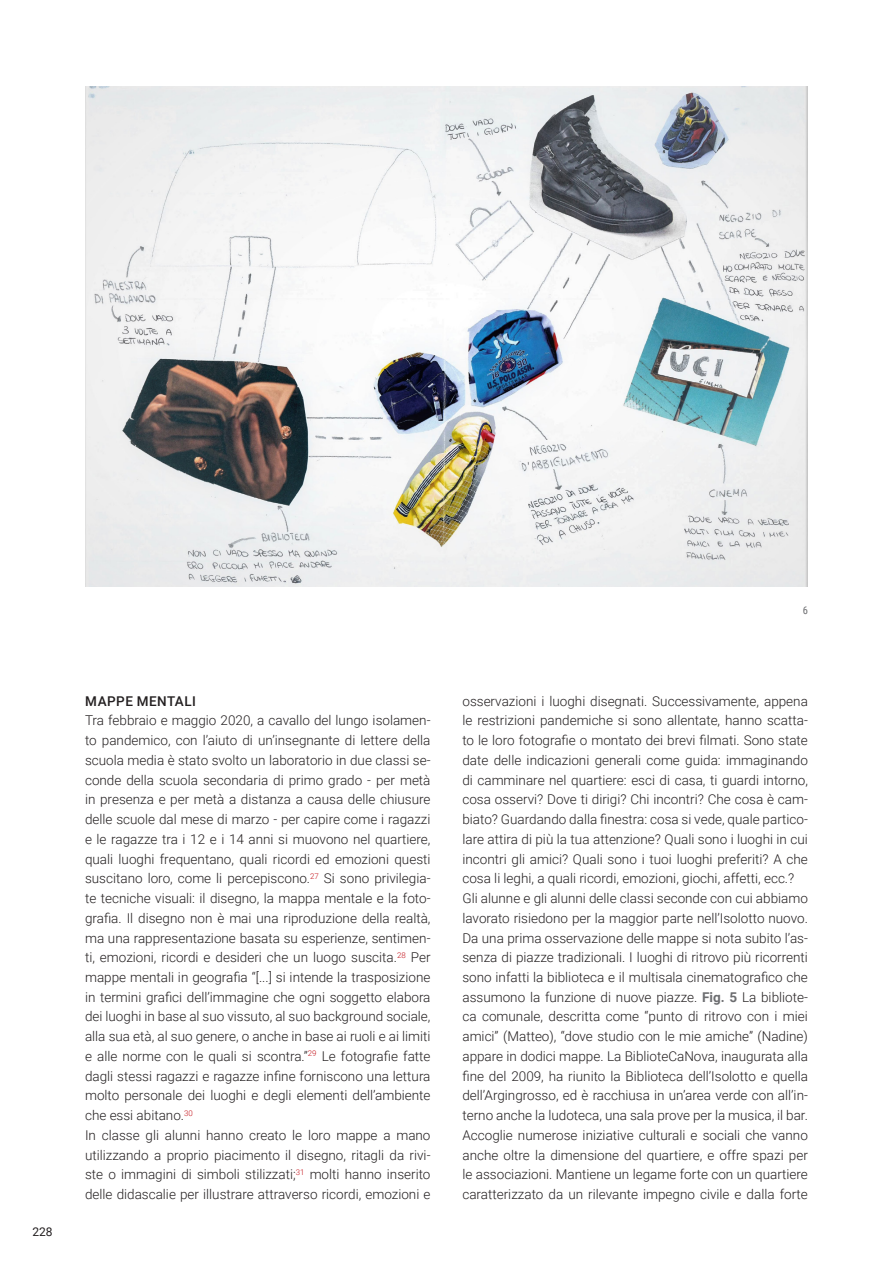
<style>
.page{position:relative;width:893px;height:1263px;background:#fff}
.page>*{position:absolute;margin:0;border:0;box-sizing:border-box;transform-origin:0 0}
.paper{font:300 13.5px/19.8px "Roboto";color:#231f20;text-align:justify}
.Di_default{font:500 13.5px "Roboto";letter-spacing:.035em;color:#231f20}
.t1{font:12px "Roboto";color:#231f20}
.paper-2{font:10.5px "Roboto Condensed";color:#6c6d70}
.s1{font-weight:700;color:#6c6d70}
</style>
<div class="page">
<img style="left:85px;top:87px;width:723px;height:499px">
<p class="t1" style="left:32px;top:1223px;width:22px">228</p>
<p class="paper-2" style="left:803px;top:603px;width:7px">6</p>
<p class="Di_default" style="left:85px;top:691px;width:112px">MAPPE MENTALI</p>
<p class="paper" style="left:85px;top:710px;width:347px">Tra febbraio e maggio 2020, a cavallo del lungo isolamen&shy;to pandemico, con l’aiuto di un’insegnante di lettere della scuola media è stato svolto un laboratorio in due classi se&shy;conde della scuola secondaria di primo grado - per metà in presenza e per metà a distanza a causa delle chiusure delle scuole dal mese di marzo - per capire come i ragazzi e le ragazze tra i 12 e i 14 anni si muovono nel quartiere, quali luoghi frequentano, quali ricordi ed emozioni questi suscitano loro, come li percepiscono.<sup>27</sup> Si sono privilegia&shy;te tecniche visuali: il disegno, la mappa mentale e la foto&shy;grafia. Il disegno non è mai una riproduzione della realtà, ma una rappresentazione basata su esperienze, sentimen&shy;ti, emozioni, ricordi e desideri che un luogo suscita.<sup>28</sup> Per mappe mentali in geografia “[...] si intende la trasposizione in termini grafici dell’immagine che ogni soggetto elabora dei luoghi in base al suo vissuto, al suo background sociale, alla sua età, al suo genere, o anche in base ai ruoli e ai limiti e alle norme con le quali si scontra.”<sup>29</sup> Le fotografie fatte dagli stessi ragazzi e ragazze infine forniscono una lettura molto personale dei luoghi e degli elementi dell’ambiente che essi abitano.<sup>30</sup></p>
<p class="paper" style="left:85px;top:1125px;width:347px">In classe gli alunni hanno creato le loro mappe a mano utilizzando a proprio piacimento il disegno, ritagli da rivi&shy;ste o immagini di simboli stilizzati;<sup>31</sup> molti hanno inserito delle didascalie per illustrare attraverso ricordi, emozioni e</p>
<p class="paper" style="left:462px;top:690px;width:347px">osservazioni i luoghi disegnati. Successivamente, appena le restrizioni pandemiche si sono allentate, hanno scatta&shy;to le loro fotografie o montato dei brevi filmati. Sono state date delle indicazioni generali come guida: immaginando di camminare nel quartiere: esci di casa, ti guardi intorno, cosa osservi? Dove ti dirigi? Chi incontri? Che cosa è cam&shy;biato? Guardando dalla finestra: cosa si vede, quale partico&shy;lare attira di più la tua attenzione? Quali sono i luoghi in cui incontri gli amici? Quali sono i tuoi luoghi preferiti? A che cosa li leghi, a quali ricordi, emozioni, giochi, affetti, ecc.?</p>
<p class="paper" style="left:462px;top:888px;width:347px">Gli alunne e gli alunni delle classi seconde con cui abbiamo lavorato risiedono per la maggior parte nell’Isolotto nuovo.<br>Da una prima osservazione delle mappe si nota subito l’as&shy;senza di piazze tradizionali. I luoghi di ritrovo più ricorrenti sono infatti la biblioteca e il multisala cinematografico che assumono la funzione di nuove piazze. <span class="s1">Fig. 5</span> La bibliote&shy;ca comunale, descritta come “punto di ritrovo con i miei amici” (Matteo), “dove studio con le mie amiche” (Nadine) appare in dodici mappe. La BiblioteCaNova, inaugurata alla fine del 2009, ha riunito la Biblioteca dell’Isolotto e quella dell’Argingrosso, ed è racchiusa in un’area verde con all’in&shy;terno anche la ludoteca, una sala prove per la musica, il bar.<br>Accoglie numerose iniziative culturali e sociali che vanno anche oltre la dimensione del quartiere, e offre spazi per le associazioni. Mantiene un legame forte con un quartiere caratterizzato da un rilevante impegno civile e dalla forte</p>
</div>
